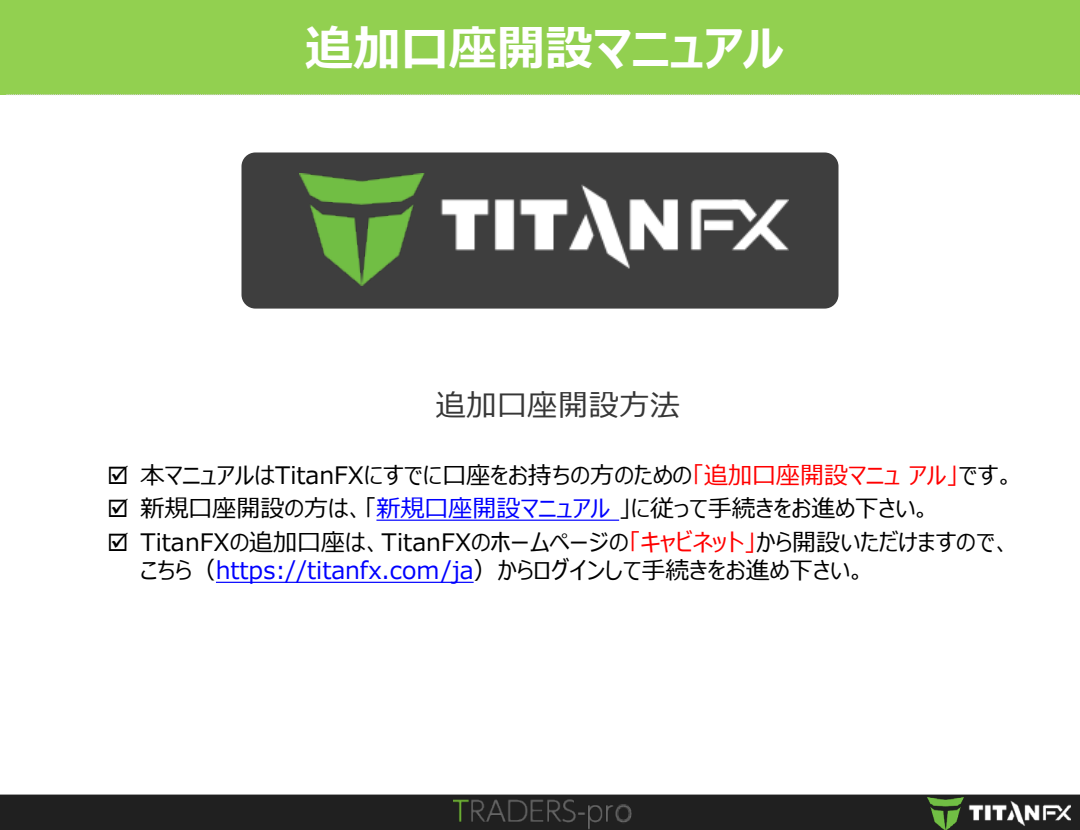
<style>
.page{position:relative;width:1080px;height:830px;background:#fff}
.page>*{position:absolute;margin:0;border:0;box-sizing:border-box;transform-origin:0 0}
.t1{font:700 48px "Meiryo UI";color:#fff}
.t2{font:30px "Meiryo UI";letter-spacing:.02em;color:#363636}
.t3{font:24px/28.8px "Meiryo UI";color:#000}
.s1{color:#f00}
.s2{color:#00f}
.s3{font-style:italic;color:#f00}
</style>
<div class="page">
<div style="left:242px;top:152px;width:596px;height:156px;background:#3e3e3e;border:3px solid #3e3e3e;border-radius:12px"></div>
<div style="left:0;top:0;width:1080px;height:95px;background:#92d050"></div>
<svg style="left:6px;top:94px;width:1073px;height:1px"></svg>
<svg style="left:376px;top:519px;width:243px;height:1px"></svg>
<svg style="left:216px;top:581px;width:258px;height:2px"></svg>
<img style="left:300px;top:173px;width:488px;height:112px">
<div style="left:0;top:794px;width:1080px;height:36px;background:#202020"></div>
<img style="left:927px;top:797px;width:144px;height:33px">
<img style="left:454px;top:799px;width:178px;height:30px">
<p class="t1" style="left:305px;top:15px;width:480px">追加口座開設マニュアル</p>
<p class="t2" style="left:436px;top:384px;width:246px">追加口座開設方法</p>
<p class="t3" style="left:107px;top:462px;width:909px">☑ 本マニュアルはTitanFXにすでに口座をお持ちの方のための<span class="s1">「追加口座開設マニュアル」</span>です。</p>
<p class="t3" style="left:107px;top:495px;width:825px">☑ 新規口座開設の方は、「<span class="s2">新規口座開設マニュアル</span>」に従って手続きをお進め下さい。</p>
<p class="t3" style="left:141px;top:528px;width:872px;text-indent:-34px">☑ TitanFXの追加口座は、TitanFXのホームページの<span class="s1">「</span><span class="s3">キャビネット」</span>から開設いただけますので、こちら（<span class="s2">https://titanfx.com/ja</span>）からログインして手続きをお進め下さい。</p>
</div>
